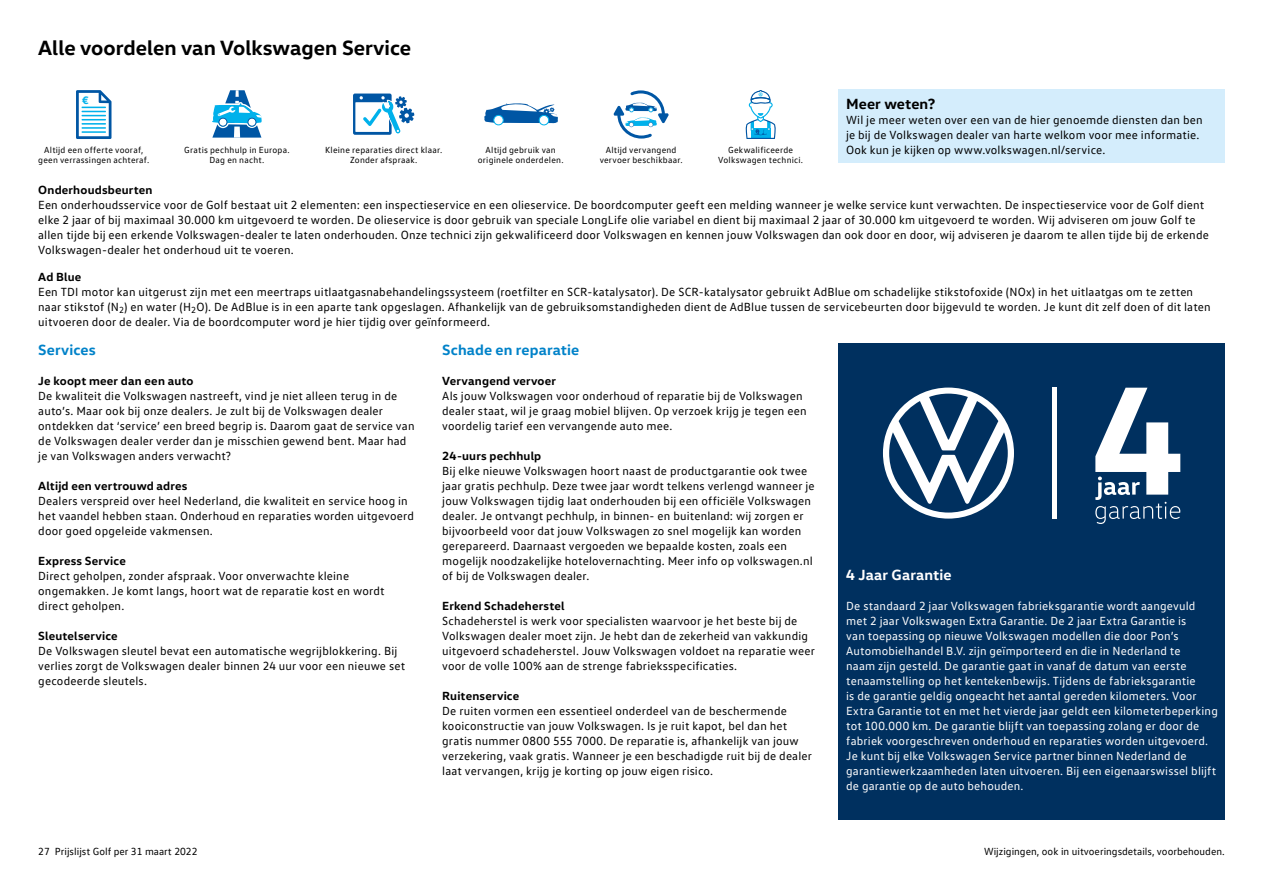
<style>
.page{position:relative;width:1263px;height:893px;background:#fff}
.page>*{position:absolute;margin:0;border:0;box-sizing:border-box;transform-origin:0 0}
.t1{font:700 21px "VW Head";color:#000}
.t2{font:700 15px "VW Head";letter-spacing:.005em;color:#0082c9}
.t3{font:700 15px "VW Head";letter-spacing:.005em;color:#fff}
.t4{font:700 15px "VW Head";letter-spacing:.01em;color:#000}
.t5{font:12px/15px "VW Text";letter-spacing:.015em;color:#000}
.t6{font:12px/15px "VW Text";letter-spacing:.015em;color:#fff}
.t7{font:700 12px "VW Head";letter-spacing:.015em;color:#000}
.t8{font:700 10.95px "VW Head";color:#00b1eb}
.t9{font:10.5px "VW Text";color:#000}
.t10{font:9px/10.5px "VW Text";letter-spacing:.025em;color:#000;text-align:center}
</style>
<div class="page">
<div style="left:838px;top:563px;width:387px;height:256px;background:#00305f"></div>
<svg style="left:76px;top:90px;width:35px;height:49px"></svg>
<div style="left:493px;top:115px;width:11px;height:10px;border:1px solid #00b1eb;border-radius:50%"></div>
<div style="left:539px;top:115px;width:10px;height:11px;border:1px solid #00b1eb;border-radius:50%"></div>
<svg style="left:484px;top:103px;width:74px;height:20px"></svg>
<svg style="left:212px;top:90px;width:50px;height:48px"></svg>
<svg style="left:353px;top:94px;width:61px;height:41px"></svg>
<svg style="left:613px;top:90px;width:56px;height:49px"></svg>
<svg style="left:745px;top:90px;width:31px;height:49px"></svg>
<div style="left:838px;top:90px;width:387px;height:73px;background:#d4edfc"></div>
<div style="left:838px;top:343px;width:387px;height:220px;background:#00305f"></div>
<svg style="left:883px;top:388px;width:131px;height:131px"></svg>
<svg style="left:1095px;top:388px;width:85px;height:136px"></svg>
<div style="left:1052px;top:388px;width:5px;height:131px;background:#fff"></div>
<h1 class="t1" style="left:38px;top:34px;width:374px">Alle voordelen van Volkswagen Service</h1>
<p class="t8" style="left:82px;top:93px;width:8px">€</p>
<p class="t10" style="left:38px;top:144px;width:112px">Altijd een offerte vooraf, geen verrassingen achteraf.</p>
<p class="t10" style="left:184px;top:144px;width:107px">Gratis pechhulp in Europa.<br>Dag en nacht.</p>
<p class="t10" style="left:325px;top:144px;width:119px">Kleine reparaties direct klaar.<br>Zonder afspraak.</p>
<p class="t10" style="left:600px;top:144px;width:84px">Altijd vervangend vervoer beschikbaar.</p>
<p class="t10" style="left:718px;top:144px;width:86px">Gekwalificeerde<br>Volkswagen technici.</p>
<p class="t10" style="left:478px;top:144px;width:87px">Altijd gebruik van originele onderdelen.</p>
<p class="t4" style="left:846px;top:94px;width:91px">Meer weten?</p>
<p class="t5" style="left:846px;top:112px;width:358px">Wil je meer weten over een van de hier genoemde diensten dan ben je bij de Volkswagen dealer van harte welkom voor mee informatie.<br>Ook kun je kijken op www.volkswagen.nl/service.</p>
<p class="t7" style="left:38px;top:182px;width:116px">Onderhoudsbeurten</p>
<p class="t5" style="left:38px;top:197px;width:1172px">Een onderhoudsservice voor de Golf bestaat uit 2 elementen: een inspectieservice en een olieservice. De boordcomputer geeft een melding wanneer je welke service kunt verwachten. De inspectieservice voor de Golf dient elke 2 jaar of bij maximaal 30.000 km uitgevoerd te worden. De olieservice is door gebruik van speciale LongLife olie variabel en dient bij maximaal 2 jaar of 30.000 km uitgevoerd te worden. Wij adviseren om jouw Golf te allen tijde bij een erkende Volkswagen-dealer te laten onderhouden. Onze technici zijn gekwalificeerd door Volkswagen en kennen jouw Volkswagen dan ook door en door, wij adviseren je daarom te allen tijde bij de erkende Volkswagen-dealer het onderhoud uit te voeren.</p>
<p class="t7" style="left:38px;top:269px;width:45px">Ad Blue</p>
<p class="t5" style="left:38px;top:284px;width:1174px">Een TDI motor kan uitgerust zijn met een meertraps uitlaatgasnabehandelingssysteem (roetfilter en SCR-katalysator). De SCR-katalysator gebruikt AdBlue om schadelijke stikstofoxide (NOx) in het uitlaatgas om te zetten naar stikstof (N<sub>2</sub>) en water (H<sub>2</sub>O). De AdBlue is in een aparte tank opgeslagen. Afhankelijk van de gebruiksomstandigheden dient de AdBlue tussen de servicebeurten door bijgevuld te worden. Je kunt dit zelf doen of dit laten uitvoeren door de dealer. Via de boordcomputer word je hier tijdig over geïnformeerd.</p>
<p class="t2" style="left:38px;top:340px;width:59px">Services</p>
<p class="t7" style="left:38px;top:373px;width:157px">Je koopt meer dan een auto</p>
<p class="t5" style="left:38px;top:388px;width:378px">De kwaliteit die Volkswagen nastreeft, vind je niet alleen terug in de auto’s. Maar ook bij onze dealers. Je zult bij de Volkswagen dealer ontdekken dat ‘service’ een breed begrip is. Daarom gaat de service van de Volkswagen dealer verder dan je misschien gewend bent. Maar had je van Volkswagen anders verwacht?</p>
<p class="t7" style="left:38px;top:478px;width:151px">Altijd een vertrouwd adres</p>
<p class="t5" style="left:38px;top:493px;width:377px">Dealers verspreid over heel Nederland, die kwaliteit en service hoog in het vaandel hebben staan. Onderhoud en reparaties worden uitgevoerd door goed opgeleide vakmensen.</p>
<p class="t7" style="left:38px;top:553px;width:89px">Express Service</p>
<p class="t5" style="left:38px;top:568px;width:348px">Direct geholpen, zonder afspraak. Voor onverwachte kleine ongemakken. Je komt langs, hoort wat de reparatie kost en wordt direct geholpen.</p>
<p class="t7" style="left:38px;top:628px;width:81px">Sleutelservice</p>
<p class="t5" style="left:38px;top:643px;width:368px">De Volkswagen sleutel bevat een automatische wegrijblokkering. Bij verlies zorgt de Volkswagen dealer binnen 24 uur voor een nieuwe set gecodeerde sleutels.</p>
<p class="t2" style="left:442px;top:340px;width:138px">Schade en reparatie</p>
<p class="t7" style="left:442px;top:373px;width:115px">Vervangend vervoer</p>
<p class="t5" style="left:442px;top:388px;width:366px">Als jouw Volkswagen voor onderhoud of reparatie bij de Volkswagen dealer staat, wil je graag mobiel blijven. Op verzoek krijg je tegen een voordelig tarief een vervangende auto mee.</p>
<p class="t7" style="left:442px;top:448px;width:101px">24-uurs pechhulp</p>
<p class="t5" style="left:442px;top:463px;width:374px">Bij elke nieuwe Volkswagen hoort naast de productgarantie ook twee jaar gratis pechhulp. Deze twee jaar wordt telkens verlengd wanneer je jouw Volkswagen tijdig laat onderhouden bij een officiële Volkswagen dealer. Je ontvangt pechhulp, in binnen- en buitenland: wij zorgen er bijvoorbeeld voor dat jouw Volkswagen zo snel mogelijk kan worden gerepareerd. Daarnaast vergoeden we bepaalde kosten, zoals een mogelijk noodzakelijke hotelovernachting. Meer info op volkswagen.nl of bij de Volkswagen dealer.</p>
<p class="t7" style="left:442px;top:598px;width:124px">Erkend Schadeherstel</p>
<p class="t5" style="left:442px;top:613px;width:374px">Schadeherstel is werk voor specialisten waarvoor je het beste bij de Volkswagen dealer moet zijn. Je hebt dan de zekerheid van vakkundig uitgevoerd schadeherstel. Jouw Volkswagen voldoet na reparatie weer voor de volle 100% aan de strenge fabrieksspecificaties.</p>
<p class="t7" style="left:442px;top:688px;width:78px">Ruitenservice</p>
<p class="t5" style="left:442px;top:703px;width:371px">De ruiten vormen een essentieel onderdeel van de beschermende kooiconstructie van jouw Volkswagen. Is je ruit kapot, bel dan het gratis nummer 0800 555 7000. De reparatie is, afhankelijk van jouw verzekering, vaak gratis. Wanneer je een beschadigde ruit bij de dealer laat vervangen, krijg je korting op jouw eigen risico.</p>
<p class="t3" style="left:846px;top:565px;width:107px">4 Jaar Garantie</p>
<p class="t6" style="left:846px;top:598px;width:373px">De standaard 2 jaar Volkswagen fabrieksgarantie wordt aangevuld met 2 jaar Volkswagen Extra Garantie. De 2 jaar Extra Garantie is<br>van toepassing op nieuwe Volkswagen modellen die door Pon’s Automobielhandel B.V. zijn geïmporteerd en die in Nederland te<br>naam zijn gesteld. De garantie gaat in vanaf de datum van eerste tenaamstelling op het kentekenbewijs. Tijdens de fabrieksgarantie<br>is de garantie geldig ongeacht het aantal gereden kilometers. Voor Extra Garantie tot en met het vierde jaar geldt een kilometerbeperking tot 100.000 km. De garantie blijft van toepassing zolang er door de fabriek voorgeschreven onderhoud en reparaties worden uitgevoerd.<br>Je kunt bij elke Volkswagen Service partner binnen Nederland de garantiewerkzaamheden laten uitvoeren. Bij een eigenaarswissel blijft de garantie op de auto behouden.</p>
<p class="t9" style="left:38px;top:845px;width:161px">27 Prijslijst Golf per 31 maart 2022</p>
<p class="t9" style="left:984px;top:845px;width:242px">Wijzigingen, ook in uitvoeringsdetails, voorbehouden.</p>
</div>
